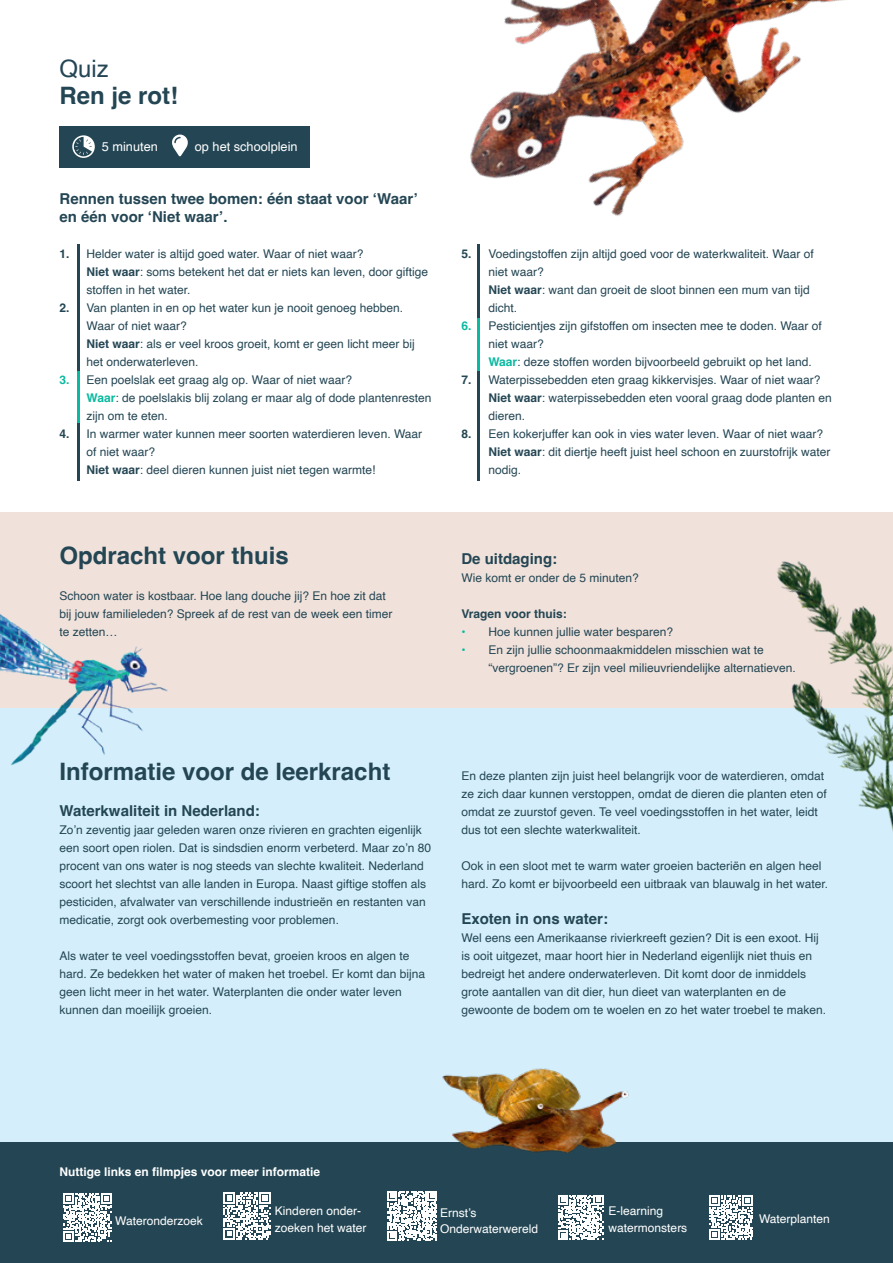
<style>
.page{position:relative;width:893px;height:1263px;background:#fff}
.page>*{position:absolute;margin:0;border:0;box-sizing:border-box;transform-origin:0 0}
.Kop{font:700 24px "Helvetica";color:#244654}
.Kop_Nieuw{font:700 24px "Helvetica";color:#244654}
.Kop_Nieuw-2{font:24px "Helvetica";color:#244654}
.Tussenkop_1{font:700 15px/18px "Helvetica";color:#244654}
.Kop-2{font:12.75px "Helvetica";color:#fff}
.Bodytekst{font:12px/18px "Helvetica";color:#244654}
.Tussenkop_1-2{font:12px/16.5px "Helvetica";color:#fff}
.Tussenkop_1-3{font:700 12px "Helvetica";color:#fff}
.Bodytekst-2{font:700 12px "Helvetica";color:#244654}
.s1{font-weight:700}
.s2{font-weight:700;color:#09b9a0}
</style>
<div class="page">
<div style="left:0;top:699px;width:893px;height:480px;background:#d4effb"></div>
<div style="left:0;top:1143px;width:893px;height:120px;background:#244654"></div>
<div style="left:0;top:512px;width:893px;height:196px;background:#f0e2db"></div>
<div style="left:60px;top:126px;width:250px;height:42px;background:#244654"></div>
<svg style="left:72px;top:135px;width:23px;height:23px"></svg>
<svg style="left:172px;top:135px;width:16px;height:22px"></svg>
<hr style="left:77px;top:244px;width:2px;height:236px;background:#244654">
<hr style="left:477px;top:244px;width:2px;height:236px;background:#244654">
<hr style="left:77px;top:371px;width:2px;height:52px;background:#09b9a0">
<hr style="left:477px;top:318px;width:2px;height:53px;background:#09b9a0">
<img style="left:777px;top:561px;width:116px;height:271px">
<img style="left:470px;top:0;width:374px;height:348px">
<svg style="left:558px;top:1195px;width:45px;height:45px"></svg>
<svg style="left:223px;top:1192px;width:48px;height:47px"></svg>
<svg style="left:63px;top:1193px;width:49px;height:49px"></svg>
<svg style="left:709px;top:1196px;width:44px;height:43px"></svg>
<svg style="left:388px;top:1191px;width:49px;height:50px"></svg>
<img style="left:0;top:614px;width:168px;height:152px">
<img style="left:432px;top:1068px;width:211px;height:85px">
<p class="Kop_Nieuw-2" style="left:60px;top:50px;width:51px">Quiz</p>
<p class="Kop_Nieuw" style="left:60px;top:81px;width:120px">Ren je rot!</p>
<p class="Kop-2" style="left:102px;top:136px;width:57px">5 minuten</p>
<p class="Kop-2" style="left:195px;top:136px;width:104px">op het schoolplein</p>
<p class="Tussenkop_1" style="left:60px;top:191px;width:360px">Rennen tussen twee bomen: één staat voor ‘Waar’ en één voor ‘Niet waar’.</p>
<p class="Bodytekst" style="left:87px;top:245px;width:343px;text-indent:-27px"><span class="s1">1.</span> Helder water is altijd goed water. Waar of niet waar?<br><span class="s1">Niet waar</span>: soms betekent het dat er niets kan leven, door giftige stoffen in het water.</p>
<p class="Bodytekst" style="left:87px;top:299px;width:330px;text-indent:-27px"><span class="s1">2.</span> Van planten in en op het water kun je nooit genoeg hebben.<br>Waar of niet waar?<br><span class="s1">Niet waar</span>: als er veel kroos groeit, komt er geen licht meer bij het onderwaterleven.</p>
<p class="Bodytekst" style="left:87px;top:371px;width:347px;text-indent:-27px"><span class="s2">3.</span> Een poelslak eet graag alg op. Waar of niet waar?<br><span class="s2">Waar</span>: de poelslakis blij zolang er maar alg of dode plantenresten zijn om te eten.</p>
<p class="Bodytekst" style="left:87px;top:425px;width:337px;text-indent:-27px"><span class="s1">4.</span> In warmer water kunnen meer soorten waterdieren leven. Waar of niet waar?<br><span class="s1">Niet waar</span>: deel dieren kunnen juist niet tegen warmte!</p>
<p class="Kop" style="left:60px;top:540px;width:231px">Opdracht voor thuis</p>
<p class="Bodytekst" style="left:60px;top:587px;width:334px">Schoon water is kostbaar. Hoe lang douche jij? En hoe zit dat bij jouw familieleden? Spreek af de rest van de week een timer te zetten…</p>
<p class="Bodytekst" style="left:488px;top:245px;width:327px;text-indent:-27px"><span class="s1">5.</span> Voedingstoffen zijn altijd goed voor de waterkwaliteit. Waar of niet waar?<br><span class="s1">Niet waar</span>: want dan groeit de sloot binnen een mum van tijd dicht.</p>
<p class="Bodytekst" style="left:488px;top:317px;width:335px;text-indent:-27px"><span class="s2">6.</span> Pesticientjes zijn gifstoffen om insecten mee te doden. Waar of niet waar?<br><span class="s2">Waar</span>: deze stoffen worden bijvoorbeeld gebruikt op het land.</p>
<p class="Bodytekst" style="left:488px;top:371px;width:345px;text-indent:-27px"><span class="s1">7.</span> Waterpissebedden eten graag kikkervisjes. Waar of niet waar?<br><span class="s1">Niet waar</span>: waterpissebedden eten vooral graag dode planten en dieren.</p>
<p class="Bodytekst" style="left:488px;top:425px;width:344px;text-indent:-27px"><span class="s1">8.</span> Een kokerjuffer kan ook in vies water leven. Waar of niet waar?<br><span class="s1">Niet waar</span>: dit diertje heeft juist heel schoon en zuurstofrijk water nodig.</p>
<p class="Tussenkop_1" style="left:461px;top:551px;width:97px">De uitdaging:</p>
<p class="Bodytekst" style="left:461px;top:569px;width:179px">Wie komt er onder de 5 minuten?</p>
<p class="Bodytekst-2" style="left:461px;top:606px;width:107px">Vragen voor thuis:</p>
<p class="Bodytekst" style="left:461px;top:623px;width:213px"><span class="s2">•</span> Hoe kunnen jullie water besparen?</p>
<p class="Bodytekst" style="left:488px;top:641px;width:309px;text-indent:-27px"><span class="s2">•</span> En zijn jullie schoonmaakmiddelen misschien wat te “vergroenen”? Er zijn veel milieuvriendelijke alternatieven.</p>
<p class="Kop" style="left:60px;top:756px;width:332px">Informatie voor de leerkracht</p>
<p class="Tussenkop_1" style="left:60px;top:803px;width:202px">Waterkwaliteit in Nederland:</p>
<p class="Bodytekst" style="left:60px;top:821px;width:373px">Zo’n zeventig jaar geleden waren onze rivieren en grachten eigenlijk een soort open riolen. Dat is sindsdien enorm verbeterd. Maar zo’n 80 procent van ons water is nog steeds van slechte kwaliteit. Nederland scoort het slechtst van alle landen in Europa. Naast giftige stoffen als pesticiden, afvalwater van verschillende industrieën en restanten van medicatie, zorgt ook overbemesting voor problemen.</p>
<p class="Bodytekst" style="left:60px;top:947px;width:367px">Als water te veel voedingsstoffen bevat, groeien kroos en algen te hard. Ze bedekken het water of maken het troebel. Er komt dan bijna geen licht meer in het water. Waterplanten die onder water leven kunnen dan moeilijk groeien.</p>
<p class="Bodytekst" style="left:461px;top:767px;width:367px">En deze planten zijn juist heel belangrijk voor de waterdieren, omdat ze zich daar kunnen verstoppen, omdat de dieren die planten eten of omdat ze zuurstof geven. Te veel voedingsstoffen in het water, leidt dus tot een slechte waterkwaliteit.</p>
<p class="Bodytekst" style="left:461px;top:857px;width:368px">Ook in een sloot met te warm water groeien bacteriën en algen heel hard. Zo komt er bijvoorbeeld een uitbraak van blauwalg in het water.</p>
<p class="Tussenkop_1" style="left:461px;top:911px;width:148px">Exoten in ons water:</p>
<p class="Bodytekst" style="left:461px;top:929px;width:366px">Wel eens een Amerikaanse rivierkreeft gezien? Dit is een exoot. Hij is ooit uitgezet, maar hoort hier in Nederland eigenlijk niet thuis en bedreigt het andere onderwaterleven. Dit komt door de inmiddels grote aantallen van dit dier, hun dieet van waterplanten en de gewoonte de bodem om te woelen en zo het water troebel te maken.</p>
<p class="Tussenkop_1-3" style="left:60px;top:1164px;width:262px">Nuttige links en filmpjes voor meer informatie</p>
<p class="Tussenkop_1-2" style="left:275px;top:1203px;width:93px">Kinderen onder&shy;zoeken het water</p>
<p class="Tussenkop_1-2" style="left:609px;top:1203px;width:80px">E-learning watermonsters</p>
<p class="Tussenkop_1-2" style="left:440px;top:1204px;width:38px">Ernst’s</p>
<p class="Tussenkop_1-2" style="left:440px;top:1221px;width:100px">Onderwaterwereld</p>
<p class="Tussenkop_1-2" style="left:115px;top:1213px;width:89px">Wateronderzoek</p>
<p class="Tussenkop_1-2" style="left:759px;top:1211px;width:72px">Waterplanten</p>
</div>
